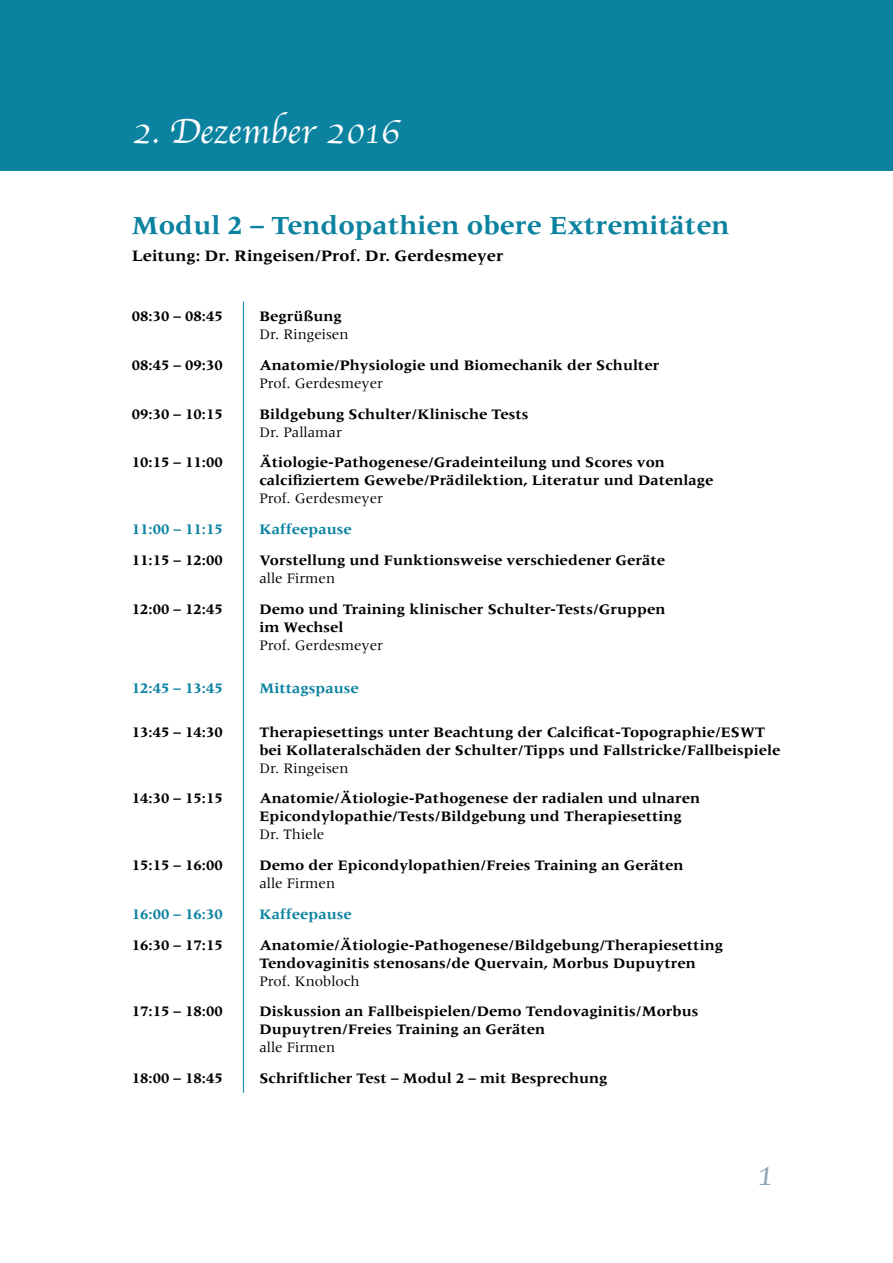
<style>
.page{position:relative;width:893px;height:1263px;background:#fff}
.page>*{position:absolute;margin:0;border:0;box-sizing:border-box;transform-origin:0 0}
.t1{font:36px "Apple Chancery";color:#fff}
.t2{font:36px "Apple Chancery";color:#8ea3b6}
.t3{font:700 27px "Meridien LT";color:#0a82a0}
.t4{font:700 16.5px "Meridien LT";color:#000}
.t5{font:700 15px/18px "Meridien LT";color:#000}
.t6{font:15px "Meridien LT";color:#000}
.t7{font:700 15px "Meridien LT";color:#0a82a0}
</style>
<div class="page">
<div style="left:0;top:0;width:893px;height:170px;background:#0a82a0"></div>
<hr style="left:243px;top:301px;width:1px;height:792px;background:#0a82a0">
<h1 class="t1" style="left:132px;top:103px;width:270px">2. Dezember 2016</h1>
<h2 class="t3" style="left:132px;top:209px;width:599px">Modul 2 – Tendopathien obere Extremitäten</h2>
<p class="t4" style="left:132px;top:246px;width:373px">Leitung: Dr. Ringeisen/Prof. Dr. Gerdesmeyer</p>
<p class="t5" style="left:132px;top:307px;width:92px">08:30 – 08:45</p>
<p class="t5" style="left:259px;top:307px;width:84px">Begrüßung</p>
<p class="t6" style="left:259px;top:326px;width:91px">Dr. Ringeisen</p>
<p class="t5" style="left:132px;top:356px;width:92px">08:45 – 09:30</p>
<p class="t5" style="left:259px;top:356px;width:401px">Anatomie/Physiologie und Biomechanik der Schulter</p>
<p class="t6" style="left:259px;top:375px;width:125px">Prof. Gerdesmeyer</p>
<p class="t5" style="left:132px;top:404px;width:92px">09:30 – 10:15</p>
<p class="t5" style="left:259px;top:404px;width:271px">Bildgebung Schulter/Klinische Tests</p>
<p class="t6" style="left:259px;top:423px;width:84px">Dr. Pallamar</p>
<p class="t5" style="left:132px;top:453px;width:92px">10:15 – 11:00</p>
<p class="t5" style="left:259px;top:453px;width:456px">Ätiologie-Pathogenese/Gradeinteilung und Scores von calcifiziertem Gewebe/Prädilektion, Literatur und Datenlage</p>
<p class="t6" style="left:259px;top:490px;width:125px">Prof. Gerdesmeyer</p>
<p class="t7" style="left:132px;top:521px;width:92px">11:00 – 11:15</p>
<p class="t7" style="left:259px;top:521px;width:94px">Kaffeepause</p>
<p class="t5" style="left:132px;top:551px;width:92px">11:15 – 12:00</p>
<p class="t5" style="left:259px;top:551px;width:407px">Vorstellung und Funktionsweise verschiedener Geräte</p>
<p class="t6" style="left:259px;top:570px;width:77px">alle Firmen</p>
<p class="t5" style="left:132px;top:599px;width:92px">12:00 – 12:45</p>
<p class="t5" style="left:259px;top:599px;width:408px">Demo und Training klinischer Schulter-Tests/Gruppen im Wechsel</p>
<p class="t6" style="left:259px;top:636px;width:125px">Prof. Gerdesmeyer</p>
<p class="t7" style="left:132px;top:680px;width:92px">12:45 – 13:45</p>
<p class="t7" style="left:259px;top:680px;width:101px">Mittagspause</p>
<p class="t5" style="left:132px;top:723px;width:92px">13:45 – 14:30</p>
<p class="t5" style="left:259px;top:723px;width:522px">Therapiesettings unter Beachtung der Calcificat-Topographie/ESWT bei Kollateralschäden der Schulter/Tipps und Fallstricke/Fallbeispiele</p>
<p class="t6" style="left:259px;top:759px;width:91px">Dr. Ringeisen</p>
<p class="t5" style="left:132px;top:789px;width:92px">14:30 – 15:15</p>
<p class="t5" style="left:259px;top:789px;width:442px">Anatomie/Ätiologie-Pathogenese der radialen und ulnaren<br>Epicondylopathie/Tests/Bildgebung und Therapiesetting</p>
<p class="t6" style="left:259px;top:826px;width:67px">Dr. Thiele</p>
<p class="t5" style="left:132px;top:856px;width:92px">15:15 – 16:00</p>
<p class="t5" style="left:259px;top:856px;width:426px">Demo der Epicondylopathien/Freies Training an Geräten</p>
<p class="t6" style="left:259px;top:875px;width:77px">alle Firmen</p>
<p class="t7" style="left:132px;top:905px;width:92px">16:00 – 16:30</p>
<p class="t7" style="left:259px;top:905px;width:94px">Kaffeepause</p>
<p class="t5" style="left:132px;top:936px;width:92px">16:30 – 17:15</p>
<p class="t5" style="left:259px;top:936px;width:465px">Anatomie/Ätiologie-Pathogenese/Bildgebung/Therapiesetting<br>Tendovaginitis stenosans/de Quervain, Morbus Dupuytren</p>
<p class="t6" style="left:259px;top:972px;width:102px">Prof. Knobloch</p>
<p class="t5" style="left:132px;top:1002px;width:92px">17:15 – 18:00</p>
<p class="t5" style="left:259px;top:1002px;width:441px">Diskussion an Fallbeispielen/Demo Tendovaginitis/Morbus<br>Dupuytren/Freies Training an Geräten</p>
<p class="t6" style="left:259px;top:1039px;width:77px">alle Firmen</p>
<p class="t5" style="left:132px;top:1069px;width:92px">18:00 – 18:45</p>
<p class="t5" style="left:259px;top:1069px;width:350px">Schriftlicher Test – Modul 2 – mit Besprechung</p>
<h1 class="t2" style="left:757px;top:1145px;width:17px">1</h1>
</div>
